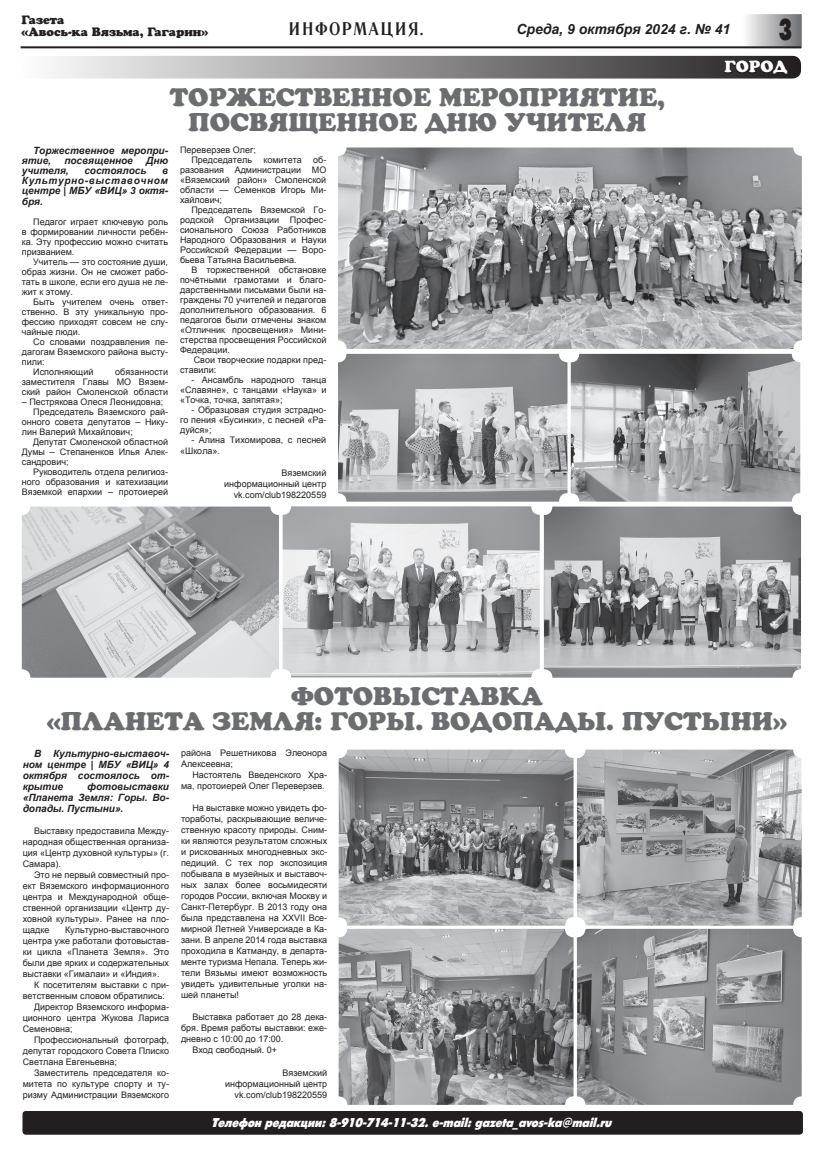
<style>
.page{position:relative;width:823px;height:1163px;background:#fff}
.page>*{position:absolute;margin:0;border:0;box-sizing:border-box;transform-origin:0 0}
.t1{font:30px "Futuris Extra C Bold";color:#231f20;scale:.67 1}
.основной{font:25px "AG Crown Style";color:#6c6d70}
.t2{font:700 18px "Literaturnaya";color:#231f20;scale:.87 1}
.основной-2{font:16px "AG Crown Style";color:#fff}
.t3{font:italic 700 14px "Arial";color:#231f20}
.основной-3{font:italic 12.7px "Futuris Extra C Bold";color:#fff;scale:.87 1}
.t4{font:12px "AG Crown Style";color:#231f20}
.основной-4{font:italic 700 10px/11px "Arial";color:#231f20;text-align:justify}
.основной-5{font:9px/11px "Arial";color:#231f20;text-align:justify}
</style>
<div class="page">
<div style="left:742px;top:14px;width:59px;height:34px;background:linear-gradient(to right,#fff,#717275);border:1px solid #6c6d70"></div>
<hr style="left:21px;top:46px;width:779px;height:2px;background:#231f20">
<div style="left:23px;top:1111px;width:778px;height:22px;background:#231f20;border-radius:3px"></div>
<div style="left:22px;top:1110px;width:780px;height:24px;border:1px solid #231f20;border-radius:3px"></div>
<div style="left:21px;top:56px;width:779px;height:22px;background:linear-gradient(to right,#fdfdfd,#221e1f);border-radius:9px"></div>
<svg style="left:722px;top:58px;width:67px;height:21px"></svg>
<img style="left:338px;top:749px;width:235px;height:176px">
<img style="left:576px;top:749px;width:225px;height:176px">
<img style="left:338px;top:928px;width:235px;height:176px">
<img style="left:576px;top:928px;width:225px;height:176px">
<img style="left:282px;top:506px;width:257px;height:171px">
<img style="left:338px;top:354px;width:229px;height:147px">
<img style="left:338px;top:147px;width:463px;height:202px">
<img style="left:570px;top:354px;width:229px;height:147px">
<img style="left:22px;top:506px;width:257px;height:171px">
<img style="left:543px;top:506px;width:257px;height:171px">
<p class="t4" style="left:22px;top:13px;width:44px">Газета</p>
<p class="t4" style="left:22px;top:25px;width:188px">«Авось-ка Вязьма, Гагарин»</p>
<p class="t2" style="left:287px;top:18px;width:158px">ИНФОРМАЦИЯ.</p>
<p class="t3" style="left:516px;top:20px;width:215px">Среда, 9 октября 2024 г. № 41</p>
<p class="t1" style="left:778px;top:13px;width:22px">3</p>
<p class="основной-2" style="left:724px;top:57px;width:64px">ГОРОД</p>
<p class="основной" style="left:170px;top:83px;width:496px">ТОРЖЕСТВЕННОЕ МЕРОПРИЯТИЕ,</p>
<p class="основной" style="left:188px;top:108px;width:459px">ПОСВЯЩЕННОЕ ДНЮ УЧИТЕЛЯ</p>
<p class="основной-4" style="left:22px;top:146px;width:148px;line-height:10px;text-indent:11px">Торжественное меропри&shy;ятие,</p>
<p class="основной-4" style="left:64px;top:155px;width:70px">посвященное</p>
<p class="основной-4" style="left:146px;top:155px;width:23px">Дню</p>
<p class="основной-4" style="left:22px;top:165px;width:48px">учителя,</p>
<p class="основной-4" style="left:84px;top:165px;width:63px">состоялось</p>
<p class="основной-4" style="left:22px;top:166px;width:148px;line-height:10px;text-indent:140px">в Культурно-выставочном центре | МБУ «ВИЦ» 3 октя-</p>
<p class="основной-4" style="left:22px;top:196px;width:22px">бря.</p>
<p class="основной-5" style="left:22px;top:217px;width:148px;line-height:10px;text-indent:11px">Педагог играет ключевую роль в формировании личности ребён&shy;ка. Эту профессию можно считать призванием.</p>
<p class="основной-5" style="left:22px;top:257px;width:148px;line-height:10px;text-indent:11px">Учитель — это состояние души, образ жизни. Он не сможет рабо&shy;тать в школе, если его душа не ле&shy;жит к этому.</p>
<p class="основной-5" style="left:22px;top:297px;width:148px;line-height:10px;text-indent:11px">Быть учителем очень ответ&shy;ственно. В эту уникальную про&shy;фессию приходят совсем не слу&shy;чайные люди.</p>
<p class="основной-5" style="left:22px;top:337px;width:148px;line-height:10px;text-indent:11px">Со словами поздравления пе&shy;дагогам Вяземского района высту&shy;пили:</p>
<p class="основной-5" style="left:33px;top:366px;width:62px">Исполняющий</p>
<p class="основной-5" style="left:22px;top:367px;width:148px;line-height:10px;text-indent:93px">обязанности заместителя Главы МО Вязем&shy;ский район Смоленской области</p>
<p class="основной-5" style="left:22px;top:396px;width:143px">– Пестрякова Олеся Леонидовна;</p>
<p class="основной-5" style="left:22px;top:407px;width:148px;line-height:10px;text-indent:11px">Председатель Вяземского рай&shy;онного совета депутатов – Нику&shy;лин Валерий Михайлович;</p>
<p class="основной-5" style="left:22px;top:437px;width:148px;line-height:10px;text-indent:11px">Депутат Смоленской областной Думы – Степаненков Илья Алек&shy;сандрович;</p>
<p class="основной-5" style="left:22px;top:467px;width:148px;line-height:10px;text-indent:11px">Руководитель отдела религиоз&shy;ного образования и катехизации Вяземкой епархии – протоиерей</p>
<p class="основной-5" style="left:180px;top:144px;width:77px">Переверзев Олег;</p>
<p class="основной-5" style="left:191px;top:154px;width:62px">Председатель</p>
<p class="основной-5" style="left:263px;top:154px;width:40px">комитета</p>
<p class="основной-5" style="left:180px;top:155px;width:148px;line-height:10px;text-indent:133px">об&shy;разования Администрации МО «Вяземский район» Смоленской области — Семенков Игорь Ми&shy;хайлович;</p>
<p class="основной-5" style="left:180px;top:205px;width:148px;line-height:10px;text-indent:11px">Председатель Вяземской Го&shy;родской Организации Профес&shy;сионального Союза Работников Народного Образования и Науки Российской Федерации — Воро&shy;бьева Татьяна Васильевна.</p>
<p class="основной-5" style="left:180px;top:265px;width:148px;line-height:10px;text-indent:11px">В торжественной обстановке почётными грамотами и благо&shy;дарственными письмами были на&shy;граждены 70 учителей и педагогов дополнительного образования. 6 педагогов были отмечены знаком «Отличник просвещения» Мини&shy;стерства просвещения Российской Федерации.</p>
<p class="основной-5" style="left:180px;top:355px;width:148px;line-height:10px;text-indent:14px">Свои творческие подарки пред&shy;ставили:</p>
<p class="основной-5" style="left:180px;top:375px;width:148px;line-height:10px;text-indent:11px">- Ансамбль народного танца «Славяне», с танцами «Наука» и «Точка, точка, запятая»;</p>
<p class="основной-5" style="left:180px;top:405px;width:148px;line-height:10px;text-indent:11px">- Образцовая студия эстрадно&shy;го пения «Бусинки», с песней «Ра&shy;дуйся»;</p>
<p class="основной-5" style="left:180px;top:434px;width:148px;text-indent:11px">- Алина Тихомирова, с песней «Школа».</p>
<p class="основной-5" style="left:281px;top:467px;width:46px">Вяземский</p>
<p class="основной-5" style="left:224px;top:478px;width:103px">информационный центр</p>
<p class="основной-5" style="left:233px;top:489px;width:94px">vk.com/club198220559</p>
<p class="основной" style="left:291px;top:681px;width:253px">ФОТОВЫСТАВКА</p>
<p class="основной" style="left:47px;top:706px;width:741px">«ПЛАНЕТА ЗЕМЛЯ: ГОРЫ. ВОДОПАДЫ. ПУСТЫНИ»</p>
<p class="основной-4" style="left:23px;top:748px;width:148px;text-indent:11px">В Культурно-выставоч&shy;ном центре | МБУ «ВИЦ» 4 октября состоялось от&shy;крытие</p>
<p class="основной-5" style="left:181px;top:747px;width:148px">района Решетникова Элеонора<br>Алексеевна;</p>
<p class="основной-5" style="left:181px;top:769px;width:148px;text-align:right">Настоятель Введенского Хра&shy;ма, протоиерей Олег Переверзев.</p>
<p class="основной-5" style="left:181px;top:802px;width:148px;text-indent:11px">На выставке можно увидеть фо&shy;тоработы, раскрывающие величе&shy;ственную красоту природы. Сним&shy;ки являются результатом сложных и рискованных многодневных экс&shy;педиций. С тех пор экспозиция побывала в музейных и выставоч&shy;ных залах более восьмидесяти городов России, включая Москву и Санкт-Петербург. В 2013 году она была представлена на XXVII Все&shy;мирной Летней Универсиаде в Ка&shy;зани. В апреле 2014 года выставка проходила в Катманду, в департа&shy;менте туризма Непала. Теперь жи&shy;тели Вязьмы имеют возможность увидеть удивительные уголки на&shy;шей планеты!</p>
<p class="основной-5" style="left:181px;top:1011px;width:148px;text-indent:11px">Выставка работает до 28 дека&shy;бря. Время работы выставки: еже&shy;дневно с 10:00 до 17:00.</p>
<p class="основной-5" style="left:192px;top:1044px;width:86px">Вход свободный. 0+</p>
<p class="основной-5" style="left:282px;top:1066px;width:46px">Вяземский</p>
<p class="основной-5" style="left:225px;top:1077px;width:103px">информационный центр</p>
<p class="основной-5" style="left:234px;top:1088px;width:94px">vk.com/club198220559</p>
<p class="основной-4" style="left:23px;top:781px;width:148px;text-indent:64px">фотовыставки «Планета Земля: Горы. Во&shy;допады. Пустыни».</p>
<p class="основной-5" style="left:23px;top:825px;width:148px;text-indent:11px">Выставку предоставила Между&shy;народная общественная организа&shy;ция «Центр духовной культуры» (г.<br>Самара).</p>
<p class="основной-5" style="left:23px;top:869px;width:148px;text-indent:11px">Это не первый совместный про&shy;ект Вяземского информационного центра и Международной обще&shy;ственной организации «Центр ду&shy;ховной культуры». Ранее на пло&shy;щадке</p>
<p class="основной-5" style="left:23px;top:924px;width:148px;text-indent:42px">Культурно-выставочного центра уже работали фотовыстав&shy;ки цикла «Планета Земля». Это были две ярких и содержательных выставки «Гималаи» и «Индия».</p>
<p class="основной-5" style="left:23px;top:979px;width:148px;text-indent:11px">К посетителям выставки с при&shy;ветственным словом обратились:</p>
<p class="основной-5" style="left:23px;top:1001px;width:148px;text-indent:11px">Директор Вяземского информа&shy;ционного центра Жукова Лариса Семеновна;</p>
<p class="основной-5" style="left:23px;top:1034px;width:148px;text-indent:11px">Профессиональный фотограф, депутат городского Совета Плиско Светлана Евгеньевна;</p>
<p class="основной-5" style="left:23px;top:1067px;width:148px;text-indent:11px">Заместитель председателя ко&shy;митета по культуре спорту и ту&shy;ризму Администрации Вяземского</p>
<p class="основной-3" style="left:211px;top:1115px;width:465px">Телефонредакции:8-910-714-11-32.e-mail:gazeta_ avos-ka@mail.ru</p>
</div>
